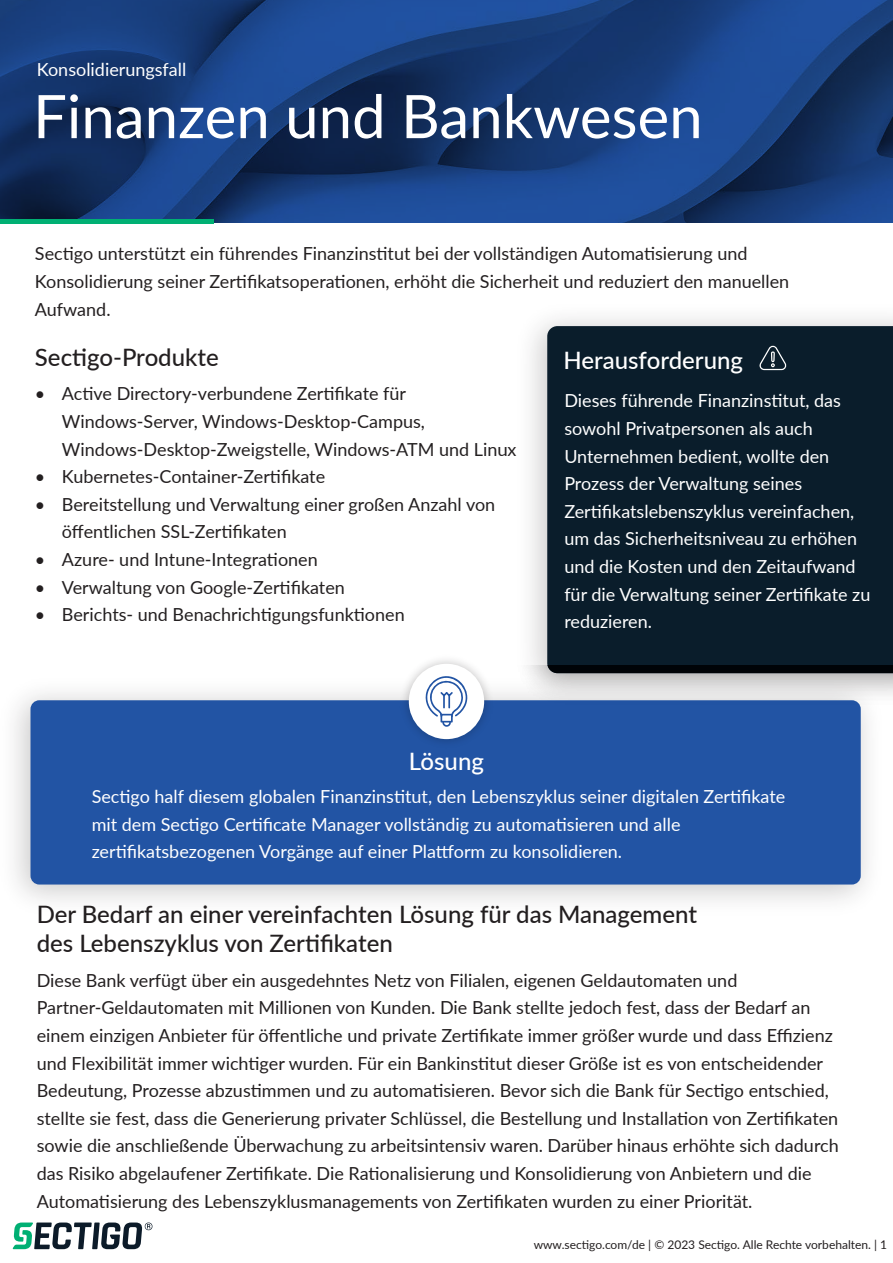
<style>
.page{position:relative;width:893px;height:1263px;background:#fff}
.page>*{position:absolute;margin:0;border:0;box-sizing:border-box;transform-origin:0 0}
.t1{font:60px "Lato";color:#fff}
.t2{font:500 24px/28.8px "Lato";color:#231f20}
.t3{font:500 24px "Lato";color:#fff}
.t4{font:18px/27.6px "Lato";color:#231f20}
.t5{font:18px/27.6px "Lato";color:#fff}
.t6{font:12px "Lato";color:#231f20}
</style>
<div class="page">
<svg style="left:0;top:0;width:893px;height:223px;background:#173c79"></svg>
<div style="left:0;top:219px;width:214px;height:5px;background:#00b073"></div>
<div style="left:547px;top:326px;width:346px;height:340px;background:#0a1d2b"></div>
<svg style="left:759px;top:345px;width:28px;height:25px"></svg>
<img style="left:14px;top:666px;width:879px;height:235px">
<div style="left:31px;top:700px;width:830px;height:184px;background:#2254a4;border-radius:9px"></div>
<svg style="left:13px;top:1222px;width:139px;height:27px"></svg>
<img style="left:396px;top:660px;width:101px;height:82px">
<div style="left:409px;top:664px;width:75px;height:75px;background:#fff;border-radius:50%"></div>
<svg style="left:425px;top:676px;width:43px;height:51px"></svg>
<p class="t5" style="left:37px;top:55px;width:151px">Konsolidierungsfall</p>
<h1 class="t1" style="left:33px;top:73px;width:671px">Finanzen und Bankwesen</h1>
<p class="t4" style="left:35px;top:239px;width:756px">Sectigo unterstützt ein führendes Finanzinstitut bei der vollständigen Automatisierung und<br>Konsolidierung seiner Zertifikatsoperationen, erhöht die Sicherheit und reduziert den manuellen<br>Aufwand.</p>
<h2 class="t2" style="left:35px;top:341px;width:185px">Sectigo-Produkte</h2>
<p class="t4" style="left:62px;top:379px;width:456px;text-indent:-27px">• Active Directory-verbundene Zertifikate für<br>Windows-Server, Windows-Desktop-Campus,<br>Windows-Desktop-Zweigstelle, Windows-ATM und Linux</p>
<p class="t4" style="left:35px;top:462px;width:292px">• Kubernetes-Container-Zertifikate</p>
<p class="t4" style="left:62px;top:490px;width:435px;text-indent:-27px">• Bereitstellung und Verwaltung einer großen Anzahl von öffentlichen SSL-Zertifikaten</p>
<p class="t4" style="left:35px;top:545px;width:284px">• Azure- und Intune-Integrationen</p>
<p class="t4" style="left:35px;top:572px;width:311px">• Verwaltung von Google-Zertifikaten</p>
<p class="t4" style="left:35px;top:600px;width:371px">• Berichts- und Benachrichtigungsfunktionen</p>
<h2 class="t3" style="left:563px;top:343px;width:181px">Herausforderung</h2>
<p class="t5" style="left:564px;top:386px;width:308px">Dieses führende Finanzinstitut, das sowohl Privatpersonen als auch Unternehmen bedient, wollte den Prozess der Verwaltung seines Zertifikatslebenszyklus vereinfachen, um das Sicherheitsniveau zu erhöhen und die Kosten und den Zeitaufwand für die Verwaltung seiner Zertifikate zu reduzieren.</p>
<h2 class="t3" style="left:409px;top:744px;width:76px">Lösung</h2>
<p class="t5" style="left:92px;top:782px;width:695px">Sectigo half diesem globalen Finanzinstitut, den Lebenszyklus seiner digitalen Zertifikate mit dem Sectigo Certificate Manager vollständig zu automatisieren und alle zertifikatsbezogenen Vorgänge auf einer Plattform zu konsolidieren.</p>
<h2 class="t2" style="left:37px;top:899px;width:662px">Der Bedarf an einer vereinfachten Lösung für das Management des Lebenszyklus von Zertifikaten</h2>
<p class="t4" style="left:37px;top:966px;width:804px">Diese Bank verfügt über ein ausgedehntes Netz von Filialen, eigenen Geldautomaten und Partner-Geldautomaten mit Millionen von Kunden. Die Bank stellte jedoch fest, dass der Bedarf an einem einzigen Anbieter für öffentliche und private Zertifikate immer größer wurde und dass Effizienz und Flexibilität immer wichtiger wurden. Für ein Bankinstitut dieser Größe ist es von entscheidender Bedeutung, Prozesse abzustimmen und zu automatisieren. Bevor sich die Bank für Sectigo entschied, stellte sie fest, dass die Generierung privater Schlüssel, die Bestellung und Installation von Zertifikaten sowie die anschließende Überwachung zu arbeitsintensiv waren. Darüber hinaus erhöhte sich dadurch das Risiko abgelaufener Zertifikate. Die Rationalisierung und Konsolidierung von Anbietern und die Automatisierung des Lebenszyklusmanagements von Zertifikaten wurden zu einer Priorität.</p>
<p class="t6" style="left:534px;top:1236px;width:355px">www.sectigo.com/de | © 2023 Sectigo. Alle Rechte vorbehalten. | 1</p>
</div>
